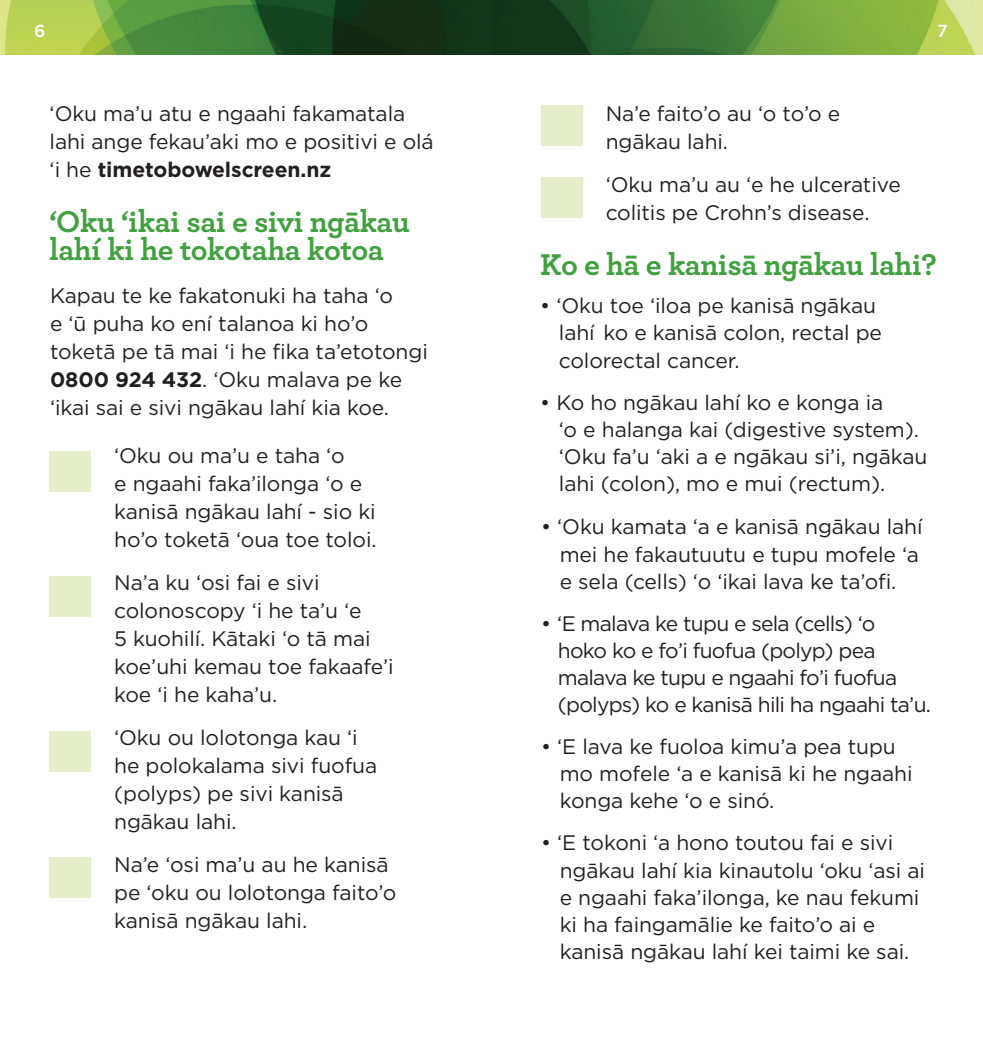
<style>
.page{position:relative;width:983px;height:1042px;background:#fff}
.page>*{position:absolute;margin:0;border:0;box-sizing:border-box;transform-origin:0 0}
.TTS_Subhead_L1{font:700 31.5px/28px "Archer";letter-spacing:-.015em;color:#40a13e}
.TTS_Body_text{font:21px/28px "Gotham";letter-spacing:-.005em;color:#231f20}
.TTS_Body_text-2{font:21px/27.1px "Gotham";letter-spacing:-.035em;color:#231f20}
.t1{font:500 17.5px "Gotham";color:#fff}
.s1{font-weight:700}
</style>
<div class="page">
<img style="left:0;top:0;width:982px;height:55px">
<div style="left:50px;top:451px;width:41px;height:40px;background:#e5efc9"></div>
<div style="left:50px;top:575px;width:41px;height:41px;background:#e5efc9"></div>
<div style="left:50px;top:730px;width:41px;height:41px;background:#e5efc9"></div>
<div style="left:50px;top:857px;width:41px;height:41px;background:#e5efc9"></div>
<div style="left:541px;top:105px;width:41px;height:40px;background:#e5efc9"></div>
<div style="left:541px;top:177px;width:41px;height:41px;background:#e5efc9"></div>
<p class="t1" style="left:34px;top:19px;width:13px">6</p>
<p class="t1" style="left:937px;top:19px;width:12px">7</p>
<p class="TTS_Body_text" style="left:50px;top:99px;width:385px">‘Oku ma’u atu e ngaahi fakamatala lahi ange fekau’aki mo e positivi e olá ‘i he <span class="s1">timetobowelscreen.nz</span></p>
<p class="TTS_Subhead_L1" style="left:50px;top:206px;width:362px">‘Oku ‘ikai sai e sivi ngākau lahí ki he tokotaha kotoa</p>
<p class="TTS_Body_text" style="left:50px;top:281px;width:379px">Kapau te ke fakatonuki ha taha ‘o<br>e ‘ū puha ko ení talanoa ki ho’o toketā pe tā mai ‘i he fika ta’etotongi<br><span class="s1">0800 924 432</span>. ‘Oku malava pe ke ‘ikai sai e sivi ngākau lahí kia koe.</p>
<p class="TTS_Body_text" style="left:114px;top:441px;width:264px">‘Oku ou ma’u e taha ‘o<br>e ngaahi faka’ilonga ‘o e kanisā ngākau lahí - sio ki ho’o toketā ‘oua toe toloi.</p>
<p class="TTS_Body_text" style="left:114px;top:568px;width:281px">Na’a ku ‘osi fai e sivi colonoscopy ‘i he ta’u ‘e<br>5 kuohilí. Kātaki ‘o tā mai koe’uhi kemau toe fakaafe’i koe ‘i he kaha’u.</p>
<p class="TTS_Body_text" style="left:114px;top:723px;width:264px">‘Oku ou lolotonga kau ‘i he polokalama sivi fuofua (polyps) pe sivi kanisā ngākau lahi.</p>
<p class="TTS_Body_text" style="left:114px;top:850px;width:283px">Na’e ‘osi ma’u au he kanisā pe ‘oku ou lolotonga faito’o kanisā ngākau lahi.</p>
<p class="TTS_Body_text" style="left:605px;top:99px;width:236px">Na’e faito’o au ‘o to’o e ngākau lahi.</p>
<p class="TTS_Body_text" style="left:605px;top:170px;width:296px">‘Oku ma’u au ‘e he ulcerative colitis pe Crohn’s disease.</p>
<p class="TTS_Subhead_L1" style="left:540px;top:248px;width:398px">Ko e hā e kanisā ngākau lahi?</p>
<p class="TTS_Body_text" style="left:558px;top:292px;width:324px;line-height:27.1px;text-indent:-19px">• ‘Oku toe ‘iloa pe kanisā ngākau lahí ko e kanisā colon, rectal pe colorectal cancer.</p>
<p class="TTS_Body_text" style="left:558px;top:388px;width:370px;line-height:27.1px;text-indent:-19px">• Ko ho ngākau lahí ko e konga ia<br>‘o e halanga kai (digestive system). ‘Oku fa’u ‘aki a e ngākau si’i, ngākau lahi (colon), mo e mui (rectum).</p>
<p class="TTS_Body_text" style="left:559px;top:513px;width:364px;line-height:27.1px;text-indent:-19px">• ‘Oku kamata ‘a e kanisā ngākau lahí mei he fakautuutu e tupu mofele ‘a e sela (cells) ‘o ‘ikai lava ke ta’ofi.</p>
<p class="TTS_Body_text-2" style="left:557px;top:609px;width:374px;text-indent:-17px">• ‘E malava ke tupu e sela (cells) ‘o<br>hoko ko e fo’i fuofua (polyp) pea malava ke tupu e ngaahi fo’i fuofua (polyps) ko e kanisā hili ha ngaahi ta’u.</p>
<p class="TTS_Body_text" style="left:559px;top:733px;width:354px;line-height:27.1px;text-indent:-19px">• ‘E lava ke fuoloa kimu’a pea tupu mo mofele ‘a e kanisā ki he ngaahi konga kehe ‘o e sinó.</p>
<p class="TTS_Body_text" style="left:559px;top:829px;width:367px;line-height:27.1px;text-indent:-19px">• ‘E tokoni ‘a hono toutou fai e sivi ngākau lahí kia kinautolu ‘oku ‘asi ai e ngaahi faka’ilonga, ke nau fekumi ki ha faingamālie ke faito’o ai e kanisā ngākau lahí kei taimi ke sai.</p>
</div>
